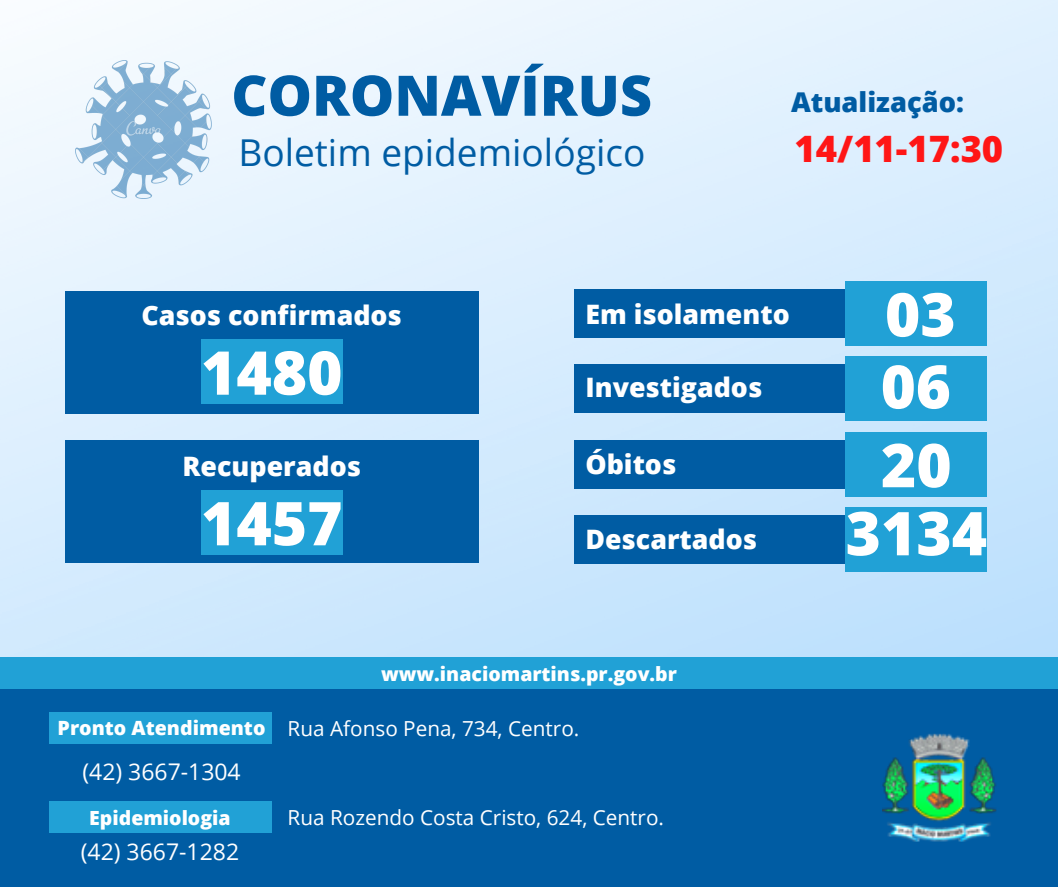
<style>
.page{position:relative;width:1058px;height:887px;background:#fff}
.page>*{position:absolute;margin:0;border:0;box-sizing:border-box;transform-origin:0 0}
.t1{font:800 70.5px "Open Sans";color:#fff}
.t2{font:800 60.45px "Open Sans";color:#fff}
.t3{font:800 59.85px "Open Sans";color:#fff}
.t4{font:800 55.95px "Open Sans";color:#005ca3}
.t5{font:37.05px "Open Sans";color:#005ca3}
.t6{font:800 36.3px "Open Sans";color:#ff1616}
.t7{font:800 27.3px "Open Sans";color:#005ca3}
.t8{font:800 26.7px "Open Sans";color:#fff}
.t9{font:22.95px "Open Sans";color:#fff}
.t10{font:20.7px "Open Sans";color:#fff}
.t11{font:800 19.65px "Open Sans";color:#fff}
.t12{font:800 19.5px "Open Sans";color:#fff}
</style>
<div class="page">
<img style="left:0;top:0;width:1057px;height:689px">
<div style="left:0;top:689px;width:1058px;height:197px;background:#005ca3"></div>
<div style="left:0;top:657px;width:1058px;height:31px;background:#21a1d6"></div>
<div style="left:574px;top:290px;width:290px;height:48px;background:#005ca3"></div>
<img style="left:75px;top:60px;width:136px;height:139px">
<div style="left:65px;top:291px;width:413px;height:123px;background:#005ca3"></div>
<div style="left:845px;top:281px;width:142px;height:65px;background:#21a1d6"></div>
<div style="left:574px;top:364px;width:290px;height:49px;background:#005ca3"></div>
<div style="left:845px;top:356px;width:142px;height:64px;background:#21a1d6"></div>
<div style="left:574px;top:440px;width:290px;height:48px;background:#005ca3"></div>
<div style="left:845px;top:432px;width:142px;height:64px;background:#21a1d6"></div>
<div style="left:574px;top:515px;width:290px;height:48px;background:#005ca3"></div>
<div style="left:845px;top:507px;width:142px;height:64px;background:#21a1d6"></div>
<div style="left:49px;top:711px;width:222px;height:32px;background:#21a1d6"></div>
<img style="left:882px;top:733px;width:115px;height:109px">
<div style="left:49px;top:801px;width:222px;height:31px;background:#21a1d6"></div>
<div style="left:65px;top:440px;width:413px;height:123px;background:#005ca3"></div>
<div style="left:201px;top:340px;width:141px;height:64px;background:#21a1d6"></div>
<div style="left:201px;top:490px;width:141px;height:64px;background:#21a1d6"></div>
<p class="t4" style="left:231px;top:56px;width:422px">CORONAVÍRUS</p>
<p class="t5" style="left:238px;top:126px;width:408px">Boletim epidemiológico</p>
<p class="t7" style="left:791px;top:83px;width:174px">Atualização:</p>
<p class="t6" style="left:794px;top:123px;width:210px">14/11-17:30</p>
<p class="t8" style="left:142px;top:296px;width:262px">Casos confirmados</p>
<p class="t2" style="left:201px;top:330px;width:143px">1480</p>
<p class="t8" style="left:182px;top:447px;width:180px">Recuperados</p>
<p class="t1" style="left:230px;top:474px;width:84px">15</p>
<p class="t2" style="left:201px;top:480px;width:143px">1457</p>
<p class="t8" style="left:585px;top:295px;width:206px">Em isolamento</p>
<p class="t8" style="left:585px;top:368px;width:178px">Investigados</p>
<p class="t8" style="left:585px;top:445px;width:92px">Óbitos</p>
<p class="t8" style="left:585px;top:520px;width:173px">Descartados</p>
<p class="t12" style="left:381px;top:660px;width:297px">www.inaciomartins.pr.gov.br</p>
<p class="t11" style="left:58px;top:713px;width:209px">Pronto Atendimento</p>
<p class="t10" style="left:287px;top:713px;width:293px">Rua Afonso Pena, 734, Centro.</p>
<p class="t9" style="left:82px;top:755px;width:160px">(42) 3667-1304</p>
<p class="t12" style="left:89px;top:803px;width:143px">Epidemiologia</p>
<p class="t9" style="left:81px;top:835px;width:160px">(42) 3667-1282</p>
<p class="t10" style="left:287px;top:802px;width:378px">Rua Rozendo Costa Cristo, 624, Centro.</p>
<p class="t2" style="left:885px;top:272px;width:72px">03</p>
<p class="t3" style="left:880px;top:344px;width:72px">06</p>
<p class="t2" style="left:881px;top:422px;width:72px">20</p>
<p class="t2" style="left:845px;top:490px;width:143px">3134</p>
</div>
